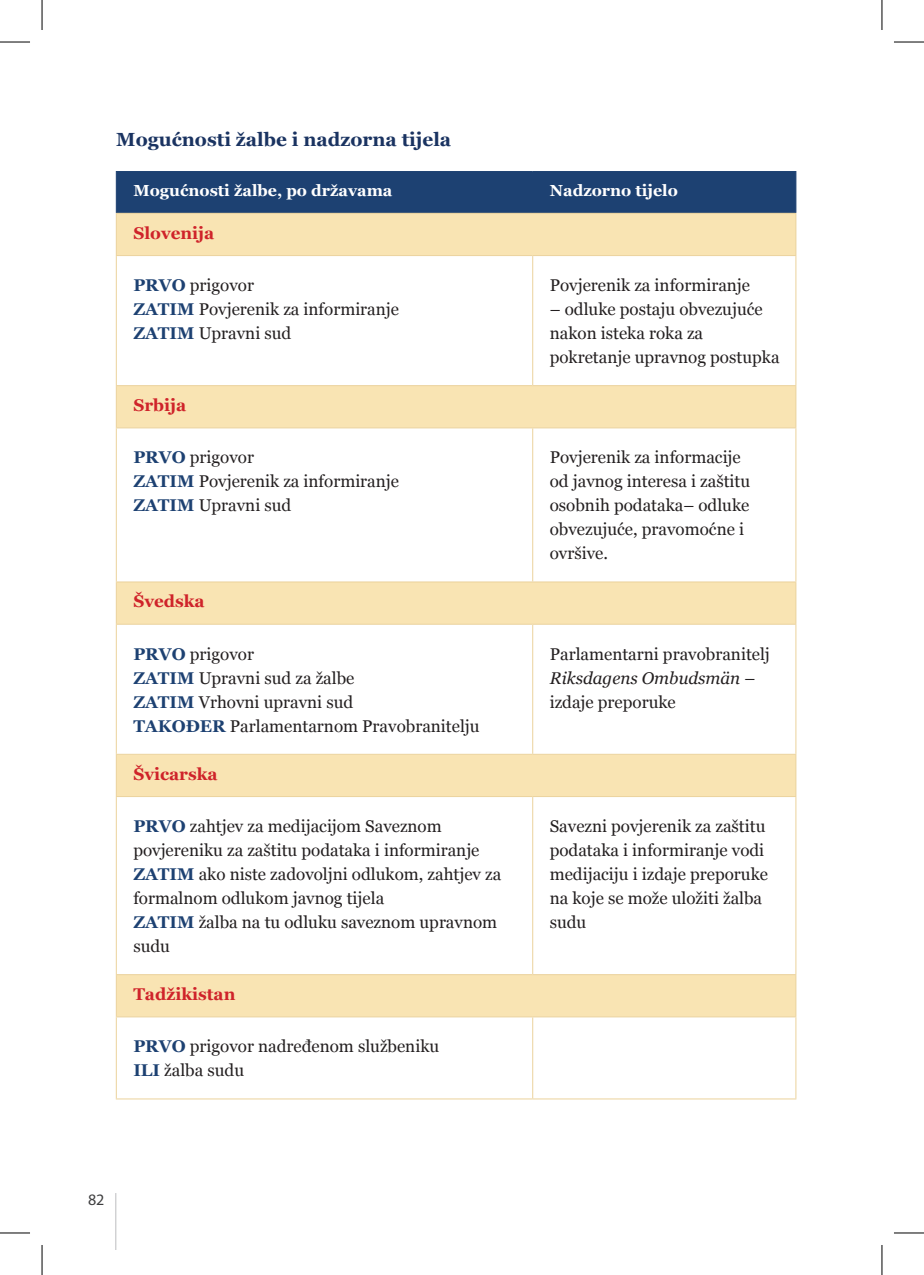
<style>
.page{position:relative;width:924px;height:1275px;background:#fff}
.page>*{position:absolute;margin:0;border:0;box-sizing:border-box;transform-origin:0 0}
.t1{font:700 19px "Georgia";color:#1a3361}
.t2{font:17px/24px "Georgia";color:#231f20}
.t3{font:700 17px "Georgia";color:#cf232a}
.t4{font:700 16px "Georgia";color:#fff}
.t5{font:16px "Myriad Pro";color:#3e3e3f}
.s1{font-weight:700;color:#1d4172}
.s2{font-style:italic}
</style>
<div class="page">
<hr style="left:115px;top:1193px;width:1px;height:57px;background:#bcbdc0">
<div style="left:117px;top:172px;width:678px;height:41px;background:#1d4172"></div>
<div style="left:117px;top:214px;width:678px;height:41px;background:#f9e4b3"></div>
<svg style="left:117px;top:256px;width:678px;height:842px"></svg>
<hr style="left:532px;top:172px;width:1px;height:41px;background:#1d4172">
<hr style="left:116px;top:214px;width:1px;height:41px;background:#ebd29c">
<hr style="left:795px;top:214px;width:1px;height:41px;background:#ebd29c">
<hr style="left:116px;top:255px;width:416px;height:1px;background:#ebd29c">
<hr style="left:116px;top:256px;width:1px;height:129px;background:#ebd29c">
<hr style="left:532px;top:255px;width:264px;height:1px;background:#ebd29c">
<hr style="left:532px;top:256px;width:1px;height:129px;background:#ebd29c">
<hr style="left:795px;top:256px;width:1px;height:129px;background:#ebd29c">
<hr style="left:116px;top:385px;width:416px;height:1px;background:#ebd29c">
<hr style="left:116px;top:386px;width:1px;height:41px;background:#ebd29c">
<hr style="left:532px;top:385px;width:264px;height:1px;background:#ebd29c">
<hr style="left:795px;top:386px;width:1px;height:41px;background:#ebd29c">
<hr style="left:116px;top:427px;width:416px;height:1px;background:#ebd29c">
<hr style="left:116px;top:428px;width:1px;height:153px;background:#ebd29c">
<hr style="left:532px;top:427px;width:264px;height:1px;background:#ebd29c">
<hr style="left:532px;top:428px;width:1px;height:153px;background:#ebd29c">
<hr style="left:795px;top:428px;width:1px;height:153px;background:#ebd29c">
<hr style="left:116px;top:581px;width:416px;height:1px;background:#ebd29c">
<hr style="left:116px;top:582px;width:1px;height:42px;background:#ebd29c">
<hr style="left:532px;top:581px;width:264px;height:1px;background:#ebd29c">
<hr style="left:795px;top:582px;width:1px;height:42px;background:#ebd29c">
<hr style="left:116px;top:624px;width:416px;height:1px;background:#ebd29c">
<hr style="left:116px;top:625px;width:1px;height:129px;background:#ebd29c">
<hr style="left:532px;top:624px;width:264px;height:1px;background:#ebd29c">
<hr style="left:532px;top:625px;width:1px;height:129px;background:#ebd29c">
<hr style="left:795px;top:625px;width:1px;height:129px;background:#ebd29c">
<hr style="left:116px;top:754px;width:416px;height:1px;background:#ebd29c">
<hr style="left:116px;top:755px;width:1px;height:41px;background:#ebd29c">
<hr style="left:532px;top:754px;width:264px;height:1px;background:#ebd29c">
<hr style="left:795px;top:755px;width:1px;height:41px;background:#ebd29c">
<hr style="left:116px;top:796px;width:416px;height:1px;background:#ebd29c">
<hr style="left:116px;top:797px;width:1px;height:177px;background:#ebd29c">
<hr style="left:532px;top:796px;width:264px;height:1px;background:#ebd29c">
<hr style="left:532px;top:797px;width:1px;height:177px;background:#ebd29c">
<hr style="left:795px;top:797px;width:1px;height:177px;background:#ebd29c">
<hr style="left:116px;top:974px;width:416px;height:1px;background:#ebd29c">
<hr style="left:116px;top:975px;width:1px;height:41px;background:#ebd29c">
<hr style="left:532px;top:974px;width:264px;height:1px;background:#ebd29c">
<hr style="left:795px;top:975px;width:1px;height:41px;background:#ebd29c">
<hr style="left:116px;top:1016px;width:416px;height:1px;background:#ebd29c">
<hr style="left:116px;top:1017px;width:1px;height:81px;background:#ebd29c">
<hr style="left:532px;top:1016px;width:264px;height:1px;background:#ebd29c">
<hr style="left:532px;top:1017px;width:1px;height:81px;background:#ebd29c">
<hr style="left:795px;top:1017px;width:1px;height:81px;background:#ebd29c">
<hr style="left:116px;top:1098px;width:416px;height:1px;background:#ebd29c">
<hr style="left:532px;top:1098px;width:264px;height:1px;background:#ebd29c">
<hr style="left:116px;top:213px;width:416px;height:1px;background:#ebd29c">
<hr style="left:532px;top:213px;width:264px;height:1px;background:#ebd29c">
<hr style="left:116px;top:171px;width:416px;height:1px;background:#1d4172">
<hr style="left:116px;top:172px;width:1px;height:41px;background:#1d4172">
<hr style="left:532px;top:171px;width:264px;height:1px;background:#1d4172">
<hr style="left:795px;top:172px;width:1px;height:41px;background:#1d4172">
<hr style="left:0;top:42px;width:30px;height:1px;background:#000">
<hr style="left:893px;top:42px;width:30px;height:1px;background:#000">
<hr style="left:0;top:1232px;width:30px;height:1px;background:#000">
<hr style="left:893px;top:1232px;width:30px;height:1px;background:#000">
<hr style="left:42px;top:0;width:1px;height:30px;background:#000">
<hr style="left:42px;top:1245px;width:1px;height:30px;background:#000">
<hr style="left:881px;top:0;width:1px;height:30px;background:#000">
<hr style="left:881px;top:1245px;width:1px;height:30px;background:#000">
<p class="t1" style="left:116px;top:129px;width:336px">Mogućnosti žalbe i nadzorna tijela</p>
<p class="t4" style="left:133px;top:182px;width:260px">Mogućnosti žalbe, po državama</p>
<p class="t4" style="left:549px;top:182px;width:130px">Nadzorno tijelo</p>
<p class="t3" style="left:133px;top:223px;width:82px">Slovenija</p>
<p class="t2" style="left:133px;top:273px;width:267px"><span class="s1">PRVO</span> prigovor<br><span class="s1">ZATIM</span> Povjerenik za informiranje<br><span class="s1">ZATIM</span> Upravni sud</p>
<p class="t2" style="left:549px;top:273px;width:202px">Povjerenik za informiranje</p>
<p class="t2" style="left:549px;top:297px;width:231px">– odluke postaju obvezujuće nakon isteka roka za pokretanje upravnog postupka</p>
<p class="t3" style="left:133px;top:395px;width:54px">Srbija</p>
<p class="t2" style="left:133px;top:445px;width:267px"><span class="s1">PRVO</span> prigovor<br><span class="s1">ZATIM</span> Povjerenik za informiranje<br><span class="s1">ZATIM</span> Upravni sud</p>
<p class="t2" style="left:549px;top:445px;width:202px">Povjerenik za informacije od javnog interesa i zaštitu osobnih podataka– odluke obvezujuće, pravomoćne i ovršive.</p>
<p class="t3" style="left:133px;top:592px;width:73px">Švedska</p>
<p class="t2" style="left:133px;top:641px;width:347px"><span class="s1">PRVO</span> prigovor<br><span class="s1">ZATIM</span> Upravni sud za žalbe<br><span class="s1">ZATIM</span> Vrhovni upravni sud<br><span class="s1">TAKOĐER</span> Parlamentarnom Pravobranitelju</p>
<p class="t2" style="left:549px;top:641px;width:221px">Parlamentarni pravobranitelj<br><span class="s2">Riksdagens Ombudsmän</span> – izdaje preporuke</p>
<p class="t3" style="left:133px;top:764px;width:86px">Švicarska</p>
<p class="t2" style="left:133px;top:814px;width:369px"><span class="s1">PRVO</span> zahtjev za medijacijom Saveznom povjereniku za zaštitu podataka i informiranje <span class="s1">ZATIM</span> ako niste zadovoljni odlukom, zahtjev za formalnom odlukom javnog tijela<br><span class="s1">ZATIM</span> žalba na tu odluku saveznom upravnom sudu</p>
<p class="t2" style="left:549px;top:814px;width:220px">Savezni povjerenik za zaštitu podataka i informiranje vodi medijaciju i izdaje preporuke na koje se može uložiti žalba sudu</p>
<p class="t3" style="left:133px;top:984px;width:104px">Tadžikistan</p>
<p class="t2" style="left:133px;top:1034px;width:307px"><span class="s1">PRVO</span> prigovor nadređenom službeniku<br><span class="s1">ILI</span> žalba sudu</p>
<p class="t5" style="left:88px;top:1189px;width:18px">82</p>
</div>
